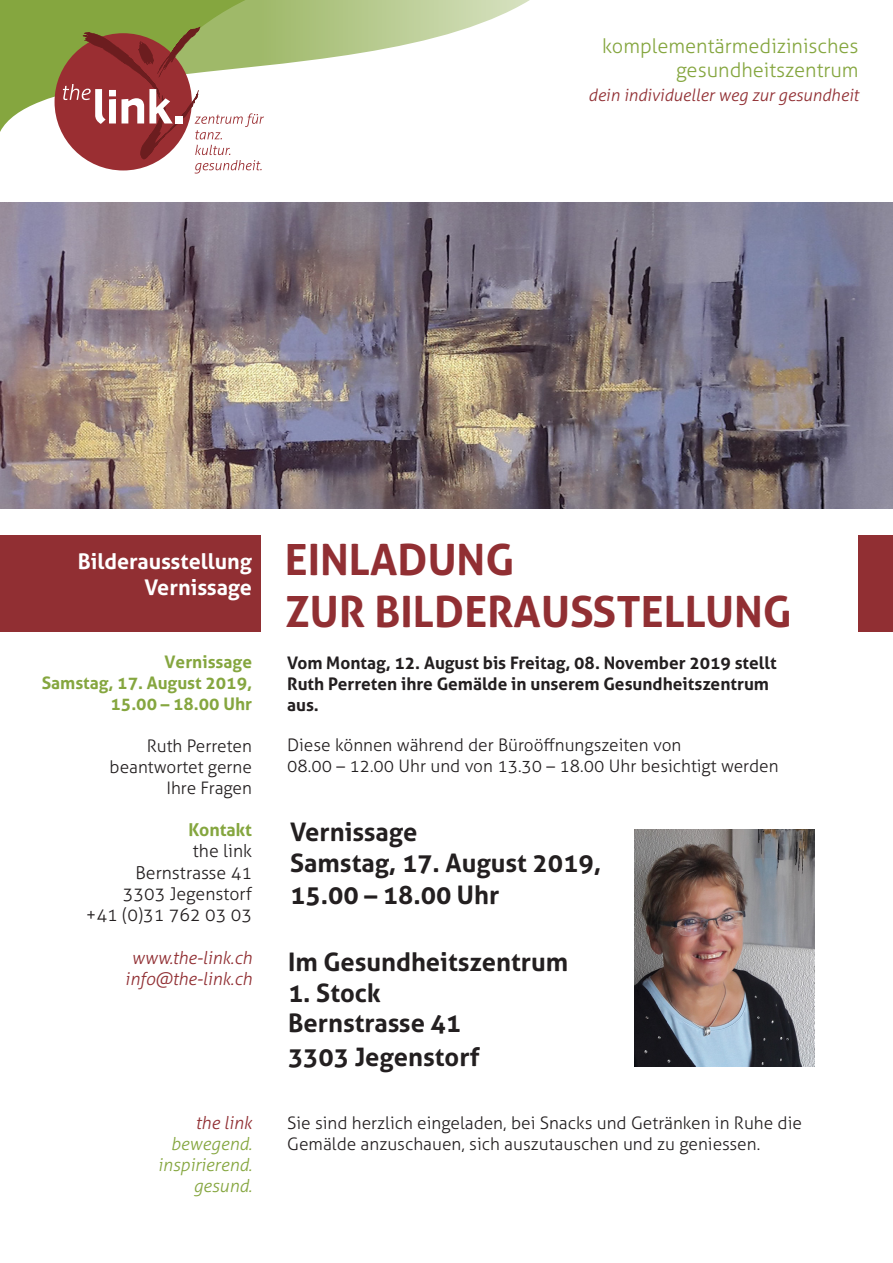
<style>
.page{position:relative;width:893px;height:1263px;background:#fff}
.page>*{position:absolute;margin:0;border:0;box-sizing:border-box;transform-origin:0 0}
.t1{font:700 43.05px "Aller";color:#912f33}
.t2{font:700 25.5px/32.4px "Aller";color:#231f20}
.t3{font:700 21.6px "Aller";color:#fff}
.t4{font:300 19.95px/24px "Aller";color:#85a63f;text-align:right}
.t5{font:300 17.7px "Aller";color:#231f20}
.t6{font:italic 300 17.7px "Aller";color:#912f33}
.t7{font:italic 300 17.7px "Aller";color:#85a63f}
.t8{font:700 17.7px "Aller";color:#85a63f}
.t9{font:300 17.25px/20.7px "Aller";color:#231f20}
.t10{font:700 17.25px "Aller";color:#231f20}
.t11{font:700 17.25px/21.3px "Aller";color:#85a63f;text-align:right}
.t12{font:italic 300 16.95px "Aller";color:#912f33}
</style>
<div class="page">
<svg style="left:0;top:0;width:530px;height:135px"></svg>
<img style="left:0;top:202px;width:893px;height:306px">
<svg style="left:63px;top:27px;width:201px;height:147px"></svg>
<div style="left:859px;top:536px;width:34px;height:96px;background:#912f33"></div>
<div style="left:0;top:536px;width:261px;height:96px;background:#912f33"></div>
<img style="left:634px;top:830px;width:180px;height:237px">
<p class="t4" style="left:602px;top:34px;width:258px">komplementärmedizinisches gesundheitszentrum</p>
<p class="t12" style="left:588px;top:85px;width:272px">dein individueller weg zur gesundheit</p>
<p class="t3" style="left:78px;top:548px;width:176px">Bilderausstellung</p>
<p class="t3" style="left:145px;top:574px;width:109px">Vernissage</p>
<p class="t11" style="left:165px;top:651px;width:89px">Vernissage</p>
<p class="t11" style="left:42px;top:672px;width:212px">Samstag, 17. August 2019,<br>15.00 – 18.00 Uhr</p>
<p class="t9" style="left:147px;top:736px;width:107px">Ruth Perreten</p>
<p class="t9" style="left:110px;top:756px;width:144px">beantwortet gerne</p>
<p class="t9" style="left:166px;top:777px;width:87px">Ihre Fragen</p>
<p class="t8" style="left:188px;top:819px;width:65px">Kontakt</p>
<p class="t5" style="left:193px;top:840px;width:61px">the link</p>
<p class="t5" style="left:135px;top:862px;width:118px">Bernstrasse 41</p>
<p class="t5" style="left:123px;top:883px;width:131px">3303 Jegenstorf</p>
<p class="t5" style="left:86px;top:904px;width:168px">+41 (0)31 762 03 03</p>
<p class="t6" style="left:131px;top:947px;width:122px">www.the-link.ch</p>
<p class="t6" style="left:125px;top:968px;width:129px">info@the-link.ch</p>
<p class="t6" style="left:195px;top:1112px;width:58px">the link</p>
<p class="t7" style="left:171px;top:1133px;width:83px">bewegend.</p>
<p class="t7" style="left:158px;top:1154px;width:96px">inspirierend.</p>
<p class="t7" style="left:194px;top:1175px;width:60px">gesund.</p>
<p class="t1" style="left:285px;top:533px;width:231px">EINLADUNG</p>
<p class="t1" style="left:285px;top:585px;width:508px">ZUR BILDERAUSSTELLUNG</p>
<p class="t10" style="left:287px;top:653px;width:491px">Vom Montag, 12. August bis Freitag, 08. November 2019 stellt</p>
<p class="t10" style="left:287px;top:673px;width:483px">Ruth Perreten ihre Gemälde in unserem Gesundheitszentrum</p>
<p class="t10" style="left:287px;top:694px;width:33px">aus.</p>
<p class="t9" style="left:287px;top:735px;width:396px">Diese können während der Büroöffnungszeiten von</p>
<p class="t9" style="left:287px;top:755px;width:493px">08.00 – 12.00 Uhr und von 13.30 – 18.00 Uhr besichtigt werden</p>
<p class="t2" style="left:290px;top:816px;width:129px">Vernissage</p>
<p class="t2" style="left:290px;top:847px;width:312px">Samstag, 17. August 2019,<br>15.00 – 18.00 Uhr</p>
<p class="t2" style="left:288px;top:946px;width:282px">Im Gesundheitszentrum</p>
<p class="t2" style="left:288px;top:976px;width:94px">1. Stock</p>
<p class="t2" style="left:288px;top:1007px;width:175px">Bernstrasse 41</p>
<p class="t2" style="left:288px;top:1040px;width:193px">3303 Jegenstorf</p>
<p class="t9" style="left:287px;top:1113px;width:516px">Sie sind herzlich eingeladen, bei Snacks und Getränken in Ruhe die<br>Gemälde anzuschauen, sich auszutauschen und zu geniessen.</p>
</div>
